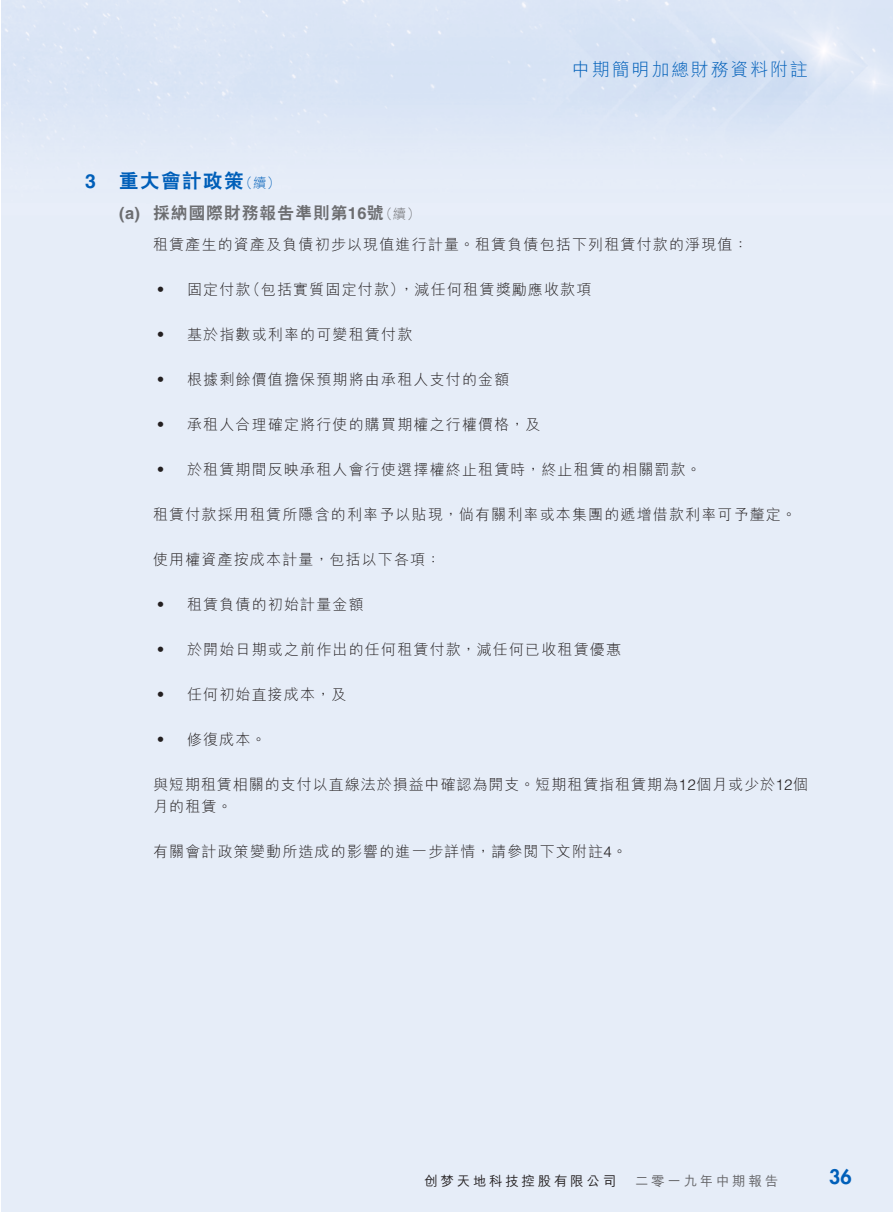
<style>
.page{position:relative;width:893px;height:1212px;background:#fff}
.page>*{position:absolute;margin:0;border:0;box-sizing:border-box;transform-origin:0 0}
._01_H1{font:800 19.5px "C Hei 2 HK";letter-spacing:.08em;color:#005fb9}
.t1{font:800 19.5px "Futura Std";color:#005fb9}
._01_H1-2{font:700 19.5px "Helvetica LT Std";color:#005fb9}
.t2{font:300 18px "M Hei HK";letter-spacing:.1em;color:#005fb9}
._02_H2{font:800 16.5px "C Hei 2 HK";letter-spacing:.08em;color:#6c6d70}
._02_H2-2{font:700 16.5px "Helvetica LT Std";color:#6c6d70}
._00_txt{font:300 15px/22.5px "M Hei HK";letter-spacing:.08em;color:#231f20}
.t3{font:500 13.5px "M Hei HK";letter-spacing:.2em;color:#231f20}
.t4{font:500 13.5px "M Hei HK";letter-spacing:.2em;color:#636366}
._01_H1-3{font:300 13.5px "M Hei HK";color:#005fb9}
._02_H2-3{font:300 13.5px "M Hei HK";color:#6c6d70}
.s1{font-family:"Helvetica LT Std";font-weight:700}
.s2{font-family:"Helvetica LT Std"}
.s3{font-family:"M Hei HKS"}
</style>
<div class="page">
<p class="t2" style="left:572px;top:60px;width:237px">中期簡明加總財務資料附註</p>
<p class="_01_H1-2" style="left:85px;top:169px;width:12px">3</p>
<p class="_01_H1" style="left:119px;top:170px;width:126px">重大會計政策</p>
<p class="_01_H1-3" style="left:239px;top:176px;width:43px">（續(</p>
<p class="_02_H2-2" style="left:119px;top:203px;width:23px">a( )</p>
<p class="_02_H2" style="left:153px;top:204px;width:232px">採納國際財務報告準則第<span class="s1">16</span>號</p>
<p class="_02_H2-3" style="left:379px;top:207px;width:43px">（續(</p>
<p class="_00_txt" style="left:153px;top:233px;width:596px">租賃產生的資產及負債初步以現值進行計量。租賃負債包括下列租賃付款的淨現值：</p>
<p class="_00_txt" style="left:399px;top:278px;width:194px">，減任何租賃獎勵應收款項</p>
<p class="_00_txt" style="left:187px;top:278px;width:65px">固定付款</p>
<p class="_00_txt" style="left:245px;top:278px;width:161px">（包括實質固定付款）</p>
<p class="_00_txt" style="left:153px;top:278px;width:16px">‧</p>
<p class="_00_txt" style="left:153px;top:323px;width:16px">‧</p>
<p class="_00_txt" style="left:187px;top:323px;width:227px">基於指數或利率的可變租賃付款</p>
<p class="_00_txt" style="left:153px;top:368px;width:16px">‧</p>
<p class="_00_txt" style="left:187px;top:368px;width:324px">根據剩餘價值擔保預期將由承租人支付的金額</p>
<p class="_00_txt" style="left:153px;top:413px;width:16px">‧</p>
<p class="_00_txt" style="left:187px;top:413px;width:355px">承租人合理確定將行使的購買期權之行權價格，及</p>
<p class="_00_txt" style="left:187px;top:458px;width:515px">於租賃期間反映承租人會行使選擇權終止租賃時，終止租賃的相關罰款。</p>
<p class="_00_txt" style="left:153px;top:458px;width:16px">‧</p>
<p class="_00_txt" style="left:153px;top:503px;width:645px">租賃付款採用租賃所隱含的利率予以貼現，倘有關利率或本集團的遞增借款利率可予釐定。</p>
<p class="_00_txt" style="left:153px;top:548px;width:289px">使用權資產按成本計量，包括以下各項：</p>
<p class="_00_txt" style="left:187px;top:593px;width:178px">租賃負債的初始計量金額</p>
<p class="_00_txt" style="left:153px;top:593px;width:16px">‧</p>
<p class="_00_txt" style="left:153px;top:638px;width:16px">‧</p>
<p class="_00_txt" style="left:153px;top:683px;width:16px">‧</p>
<p class="_00_txt" style="left:187px;top:638px;width:435px">於開始日期或之前作出的任何租賃付款，減任何已收租賃優惠</p>
<p class="_00_txt" style="left:187px;top:683px;width:161px">任何初始直接成本，及</p>
<p class="_00_txt" style="left:187px;top:728px;width:80px">修復成本。</p>
<p class="_00_txt" style="left:153px;top:728px;width:16px">‧</p>
<p class="_00_txt" style="left:153px;top:773px;width:656px">與短期租賃相關的支付以直線法於損益中確認為開支。短期租賃指租賃期為<span class="s2">12</span>個月或少於<span class="s2">12</span>個月的租賃。</p>
<p class="_00_txt" style="left:153px;top:840px;width:476px">有關會計政策變動所造成的影響的進一步詳情，請參閱下文附註 。<span class="s2">4</span></p>
<p class="t3" style="left:424px;top:1171px;width:193px"><span class="s3">創夢</span>天地科技控股有限公司</p>
<p class="t4" style="left:635px;top:1171px;width:145px">二零一九年中期報告</p>
<h1 class="t1" style="left:829px;top:1164px;width:24px">36</h1>
</div>
